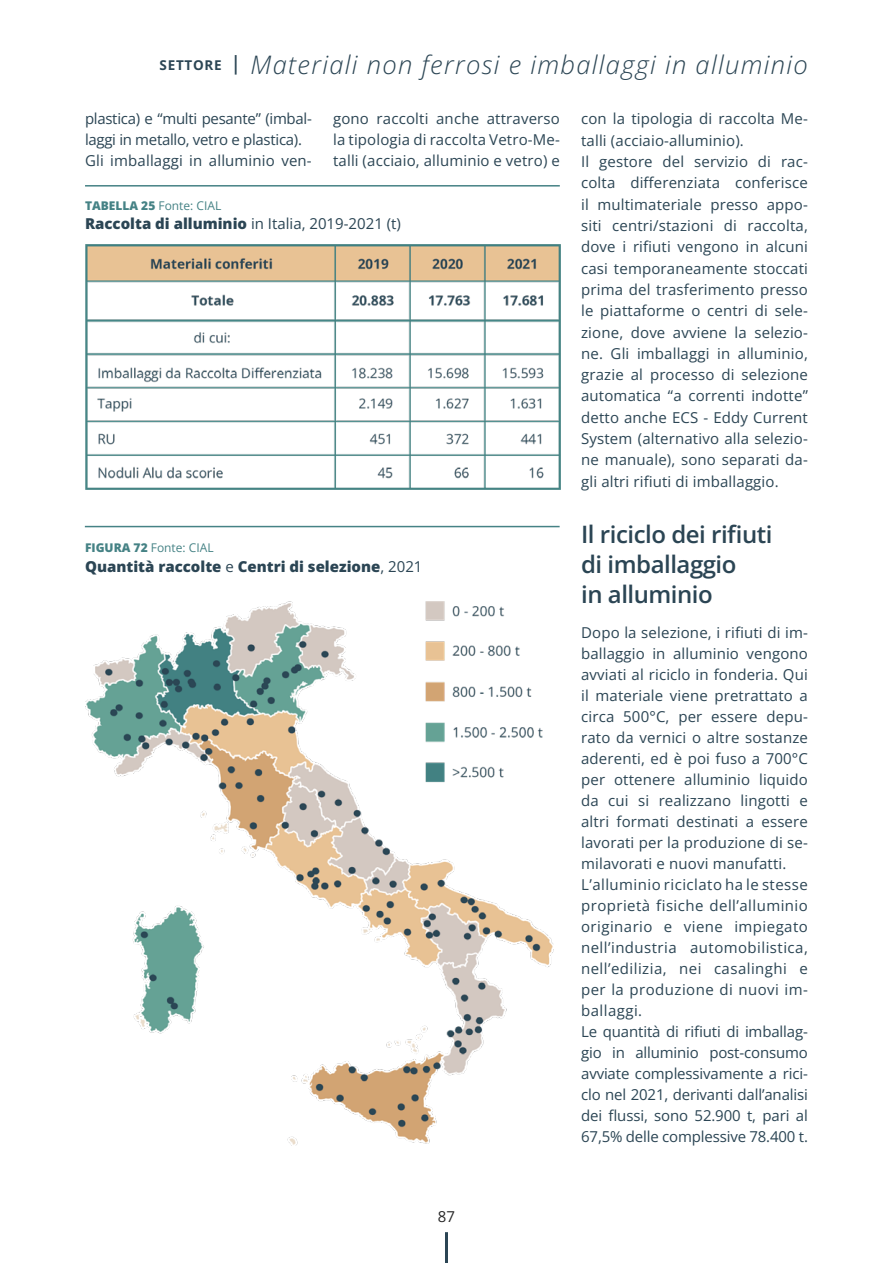
<style>
.page{position:relative;width:893px;height:1263px;background:#fff}
.page>*{position:absolute;margin:0;border:0;box-sizing:border-box;transform-origin:0 0}
.t1{font:italic 300 25.5px "Open Sans";letter-spacing:.05em;color:#2b4554}
.t2{font:600 24px/30px "Open Sans";letter-spacing:-.02em;color:#2b4554}
.t3{font:15px/21px "Open Sans";letter-spacing:.01em;color:#2b4554}
.t4{font:15px/21px "Open Sans";letter-spacing:-.02em;color:#2b4554}
.t5{font:800 15px "Open Sans";color:#2b4554}
.t6{font:15px "Open Sans";color:#262626}
.t7{font:12px "Open Sans";color:#458285}
.s1{font-weight:800}
.s2{font-weight:400}
</style>
<div class="page">
<hr style="left:445px;top:1232px;width:3px;height:31px;background:#2b4554">
<hr style="left:85px;top:185px;width:475px;height:2px;background:#458285">
<hr style="left:85px;top:526px;width:475px;height:1px;background:#458285">
<img style="left:85px;top:601px;width:469px;height:544px">
<img style="left:85px;top:244px;width:475px;height:245px">
<h1 class="t1" style="left:160px;top:47px;width:650px"><sup>SETTORE</sup> <sup>|</sup> Materiali non ferrosi e imballaggi in alluminio</h1>
<p class="t4" style="left:85px;top:108px;width:228px">plastica) e “multi pesante” (imbal&shy;laggi in metallo, vetro e plastica).<br>Gli imballaggi in alluminio ven-</p>
<p class="t3" style="left:333px;top:108px;width:228px;text-align:justify">gono raccolti anche attraverso la tipologia di raccolta Vetro-Me&shy;talli (acciaio, alluminio e vetro) e</p>
<p class="t3" style="left:581px;top:108px;width:228px">con la tipologia di raccolta Me&shy;talli (acciaio-alluminio).<br>Il gestore del servizio di rac&shy;colta differenziata conferisce il multimateriale presso appo&shy;siti centri/stazioni di raccolta, dove i rifiuti vengono in alcuni casi temporaneamente stoccati prima del trasferimento presso le piattaforme o centri di sele&shy;zione, dove avviene la selezio&shy;ne. Gli imballaggi in alluminio, grazie al processo di selezione automatica “a correnti indotte” detto anche ECS - Eddy Current<br>System (alternativo alla selezio&shy;ne manuale), sono separati da&shy;gli altri rifiuti di imballaggio.</p>
<p class="t7" style="left:85px;top:197px;width:138px"><span class="s1">TABELLA 25</span> Fonte: CIAL</p>
<p class="t3" style="left:85px;top:213px;width:317px"><span class="s1">Raccolta di alluminio</span> in Italia, 2019-2021 (t)</p>
<p class="t7" style="left:85px;top:540px;width:130px"><span class="s1">FIGURA 72</span> Fonte: CIAL</p>
<p class="t5" style="left:85px;top:556px;width:339px">Quantità raccolte <span class="s2">e</span> Centri di selezione<span class="s2">, 2021</span></p>
<p class="t6" style="left:438px;top:1206px;width:19px">87</p>
<h2 class="t2" style="left:581px;top:518px;width:193px">Il riciclo dei rifiuti di imballaggio<br>in alluminio</h2>
<p class="t3" style="left:581px;top:622px;width:228px">Dopo la selezione, i rifiuti di im&shy;ballaggio in alluminio vengono avviati al riciclo in fonderia. Qui il materiale viene pretrattato a circa 500°C, per essere depu&shy;rato da vernici o altre sostanze aderenti, ed è poi fuso a 700°C per ottenere alluminio liquido da cui si realizzano lingotti e altri formati destinati a essere lavorati per la produzione di se&shy;milavorati e nuovi manufatti.<br>L’alluminio riciclato ha le stesse proprietà fisiche dell’alluminio originario e viene impiegato nell’industria automobilistica, nell’edilizia, nei casalinghi e per la produzione di nuovi im&shy;ballaggi.<br>Le quantità di rifiuti di imballag&shy;gio in alluminio post-consumo avviate complessivamente a rici&shy;clo nel 2021, derivanti dall’analisi dei flussi, sono 52.900 t, pari al<br>67,5% delle complessive 78.400 t.</p>
</div>
